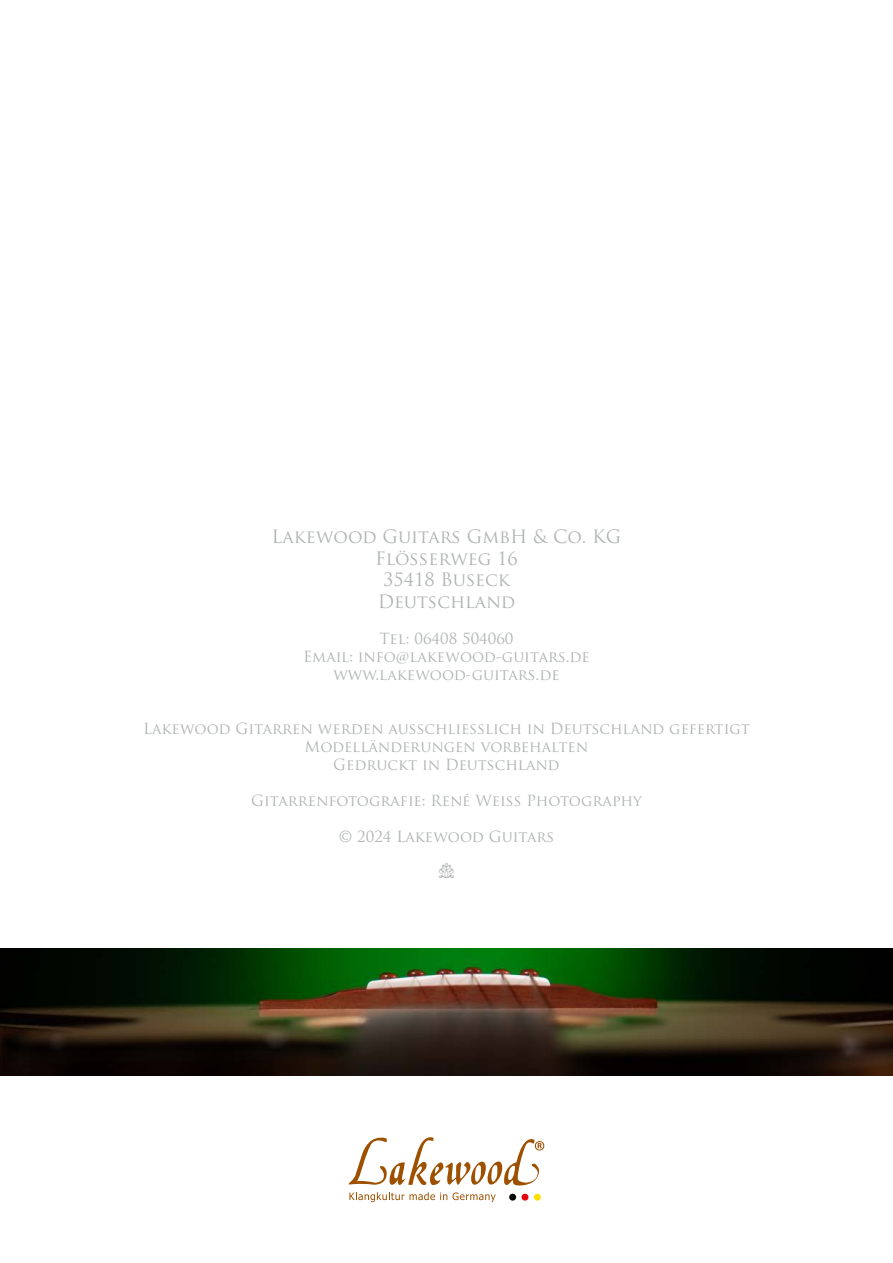
<style>
.page{position:relative;width:893px;height:1263px;background:#fff}
.page>*{position:absolute;margin:0;border:0;box-sizing:border-box;transform-origin:0 0}
.t1{font:18px/21.6px "Trajan Pro";color:#b1b4b4;text-align:center}
.t2{font:15px/18px "Trajan Pro";color:#b1b4b4;text-align:center}
.t3{font:15px "Adobe Caslon Pro";color:#b1b4b4}
</style>
<div class="page">
<img style="left:0;top:948px;width:893px;height:128px">
<svg style="left:349px;top:1137px;width:195px;height:65px"></svg>
<div style="left:534px;top:1194px;width:7px;height:6px;background:#ffdf00;border-radius:50%"></div>
<p class="t1" style="left:272px;top:526px;width:351px">Lakewood Guitars GmbH &amp; Co. KG<br>Flößerweg 16<br>35418 Buseck<br>Deutschland</p>
<p class="t2" style="left:303px;top:629px;width:288px">Tel: 06408 504060<br>Email: info@lakewood-guitars.de www.lakewood-guitars.de</p>
<p class="t2" style="left:143px;top:719px;width:608px">Lakewood Gitarren werden ausschließlich in Deutschland gefertigt<br>Modelländerungen vorbehalten<br>Gedruckt in Deutschland</p>
<p class="t2" style="left:251px;top:791px;width:392px">Gitarrenfotografie: René Weiss Photography</p>
<p class="t2" style="left:339px;top:827px;width:217px">© 2024 Lakewood Guitars</p>
<p class="t3" style="left:439px;top:864px;width:16px">b</p>
</div>
